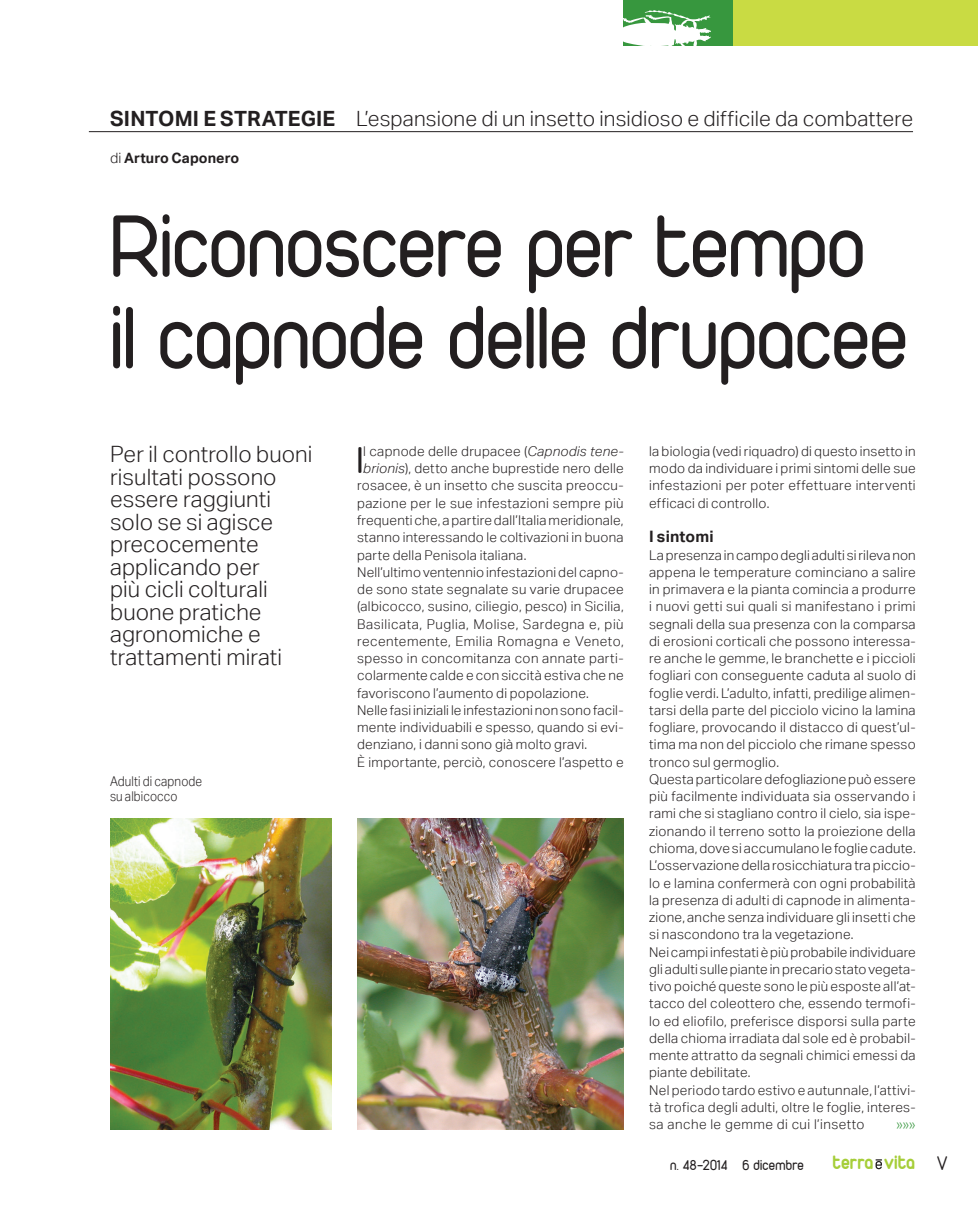
<style>
.page{position:relative;width:978px;height:1213px;background:#fff}
.page>*{position:absolute;margin:0;border:0;box-sizing:border-box;transform-origin:0 0}
.t1{font:93px/91.5px "Duepuntozero";letter-spacing:-.01em;color:#231f20}
.t2{font:39.6px "Duepuntozero";color:#231f20}
.t3{font:300 22.5px/22.5px "Aktiv Grotesk";letter-spacing:.005em;color:#231f20}
.t4{font:300 21px "Aktiv Grotesk";letter-spacing:.005em;color:#231f20}
.t5{font:700 20.7px "Duepuntozero";letter-spacing:.005em;color:#a6ce39}
.t6{font:700 15.75px "Aktiv Grotesk";letter-spacing:.01em;color:#231f20}
.t7{font:15px "Duepuntozero";letter-spacing:.01em;color:#231f20}
.t8{font:700 14.25px "Aktiv Grotesk";letter-spacing:.005em;color:#231f20}
.t9{font:300 13.5px/17.2px "Aktiv Grotesk";letter-spacing:.02em;color:#231f20;text-align:justify}
.t10{font:300 13.5px "Aktiv Grotesk";letter-spacing:.04em;color:#231f20}
.t11{font:300 13.5px/15px "Aktiv Grotesk";letter-spacing:.02em;color:#231f20;scale:.88 1}
.t12{font:300 13.5px "Aktiv Grotesk";color:#37973e}
.s1{font-weight:700}
.s2{font-weight:300}
.s3{font-style:italic}
.s4{font-weight:400;font-size:21px;color:#231f20}
</style>
<div class="page">
<svg style="left:875px;top:1159px;width:7px;height:10px"></svg>
<div style="left:623px;top:0;width:110px;height:46px;background:#37973e"></div>
<svg style="left:623px;top:10px;width:88px;height:36px"></svg>
<div style="left:733px;top:0;width:245px;height:46px;background:#c9db43"></div>
<hr style="left:89px;top:131px;width:824px;height:1px;background:#231f20">
<img style="left:110px;top:818px;width:221px;height:310px">
<img style="left:357px;top:818px;width:266px;height:310px">
<h3 class="t4" style="left:110px;top:106px;width:804px"><span class="s1">SINTOMI E STRATEGIE</span> L’espansione di un insetto insidioso e difficile da combattere</h3>
<p class="t8" style="left:110px;top:149px;width:131px"><span class="s2">di</span> Arturo Caponero</p>
<h1 class="t1" style="left:110px;top:203px;width:800px">Riconoscere per tempo il capnode delle drupacee</h1>
<h3 class="t3" style="left:110px;top:442px;width:204px">Per il controllo buoni risultati possono essere raggiunti solo se si agisce precocemente applicando per<br>più cicli colturali buone pratiche agronomiche e trattamenti mirati</h3>
<p class="t11" style="left:110px;top:773px;width:106px">Adulti di capnode su albicocco</p>
<h2 class="t2" style="left:357px;top:439px;width:7px">I</h2>
<p class="t9" style="left:363px;top:442px;width:262px">l capnode delle drupacee (<span class="s3">Capnodis tene-</span></p>
<p class="t9" style="left:363px;top:460px;width:262px"><span class="s3">brionis</span>), detto anche buprestide nero delle</p>
<p class="t9" style="left:357px;top:477px;width:268px">rosacee, è un insetto che suscita preoccu-</p>
<p class="t9" style="left:357px;top:494px;width:268px">pazione per le sue infestazioni sempre più</p>
<p class="t9" style="left:357px;top:511px;width:268px">frequenti che, a partire dall’Italia meridionale,</p>
<p class="t9" style="left:357px;top:529px;width:268px">stanno interessando le coltivazioni in buona</p>
<p class="t9" style="left:357px;top:546px;width:171px">parte della Penisola italiana.</p>
<p class="t9" style="left:357px;top:563px;width:268px">Nell’ultimo ventennio infestazioni del capno-</p>
<p class="t9" style="left:357px;top:580px;width:268px">de sono state segnalate su varie drupacee</p>
<p class="t9" style="left:357px;top:598px;width:268px">(albicocco, susino, ciliegio, pesco) in Sicilia,</p>
<p class="t10" style="left:357px;top:616px;width:268px">Basilicata, Puglia, Molise, Sardegna e, più</p>
<p class="t10" style="left:357px;top:633px;width:268px">recentemente, Emilia Romagna e Veneto,</p>
<p class="t9" style="left:357px;top:649px;width:268px">spesso in concomitanza con annate parti-</p>
<p class="t9" style="left:357px;top:667px;width:268px">colarmente calde e con siccità estiva che ne</p>
<p class="t9" style="left:357px;top:684px;width:233px">favoriscono l’aumento di popolazione.</p>
<p class="t9" style="left:357px;top:701px;width:268px">Nelle fasi iniziali le infestazioni non sono facil-</p>
<p class="t9" style="left:357px;top:718px;width:268px">mente individuabili e spesso, quando si evi-</p>
<p class="t9" style="left:357px;top:736px;width:232px">denziano, i danni sono già molto gravi.</p>
<p class="t9" style="left:357px;top:753px;width:268px">È importante, perciò, conoscere l’aspetto e</p>
<p class="t9" style="left:649px;top:442px;width:268px">la biologia (vedi riquadro) di questo insetto in modo da individuare i primi sintomi delle sue infestazioni per poter effettuare interventi efficaci di controllo.</p>
<p class="t6" style="left:649px;top:527px;width:66px">I sintomi</p>
<p class="t9" style="left:649px;top:546px;width:268px;text-align:left">La presenza in campo degli adulti si rileva non appena le temperature cominciano a salire in primavera e la pianta comincia a produrre i nuovi getti sui quali si manifestano i primi segnali della sua presenza con la comparsa di erosioni corticali che possono interessa&shy;re anche le gemme, le branchette e i piccioli fogliari con conseguente caduta al suolo di foglie verdi. L’adulto, infatti, predilige alimen&shy;tarsi della parte del picciolo vicino la lamina fogliare, provocando il distacco di quest’ul&shy;tima ma non del picciolo che rimane spesso tronco sul germoglio.<br>Questa particolare defogliazione può essere più facilmente individuata sia osservando i rami che si stagliano contro il cielo, sia ispe&shy;zionando il terreno sotto la proiezione della chioma, dove si accumulano le foglie cadute.<br>L’osservazione della rosicchiatura tra piccio&shy;lo e lamina confermerà con ogni probabilità la presenza di adulti di capnode in alimenta&shy;zione, anche senza individuare gli insetti che si nascondono tra la vegetazione.<br>Nei campi infestati è più probabile individuare gli adulti sulle piante in precario stato vegeta&shy;tivo poiché queste sono le più esposte all’at&shy;tacco del coleottero che, essendo termofi&shy;lo ed eliofilo, preferisce disporsi sulla parte della chioma irradiata dal sole ed è probabil&shy;mente attratto da segnali chimici emessi da piante debilitate.<br>Nel periodo tardo estivo e autunnale, l’attivi&shy;tà trofica degli adulti, oltre le foglie, interes&shy;sa anche le gemme di cui l’insetto</p>
<p class="t12" style="left:896px;top:1116px;width:21px">»»»</p>
<p class="t7" style="left:670px;top:1156px;width:135px">n. 48-2014 6 dicembre</p>
<h3 class="t5" style="left:832px;top:1150px;width:116px">terra vita <span class="s4">V</span></h3>
</div>
